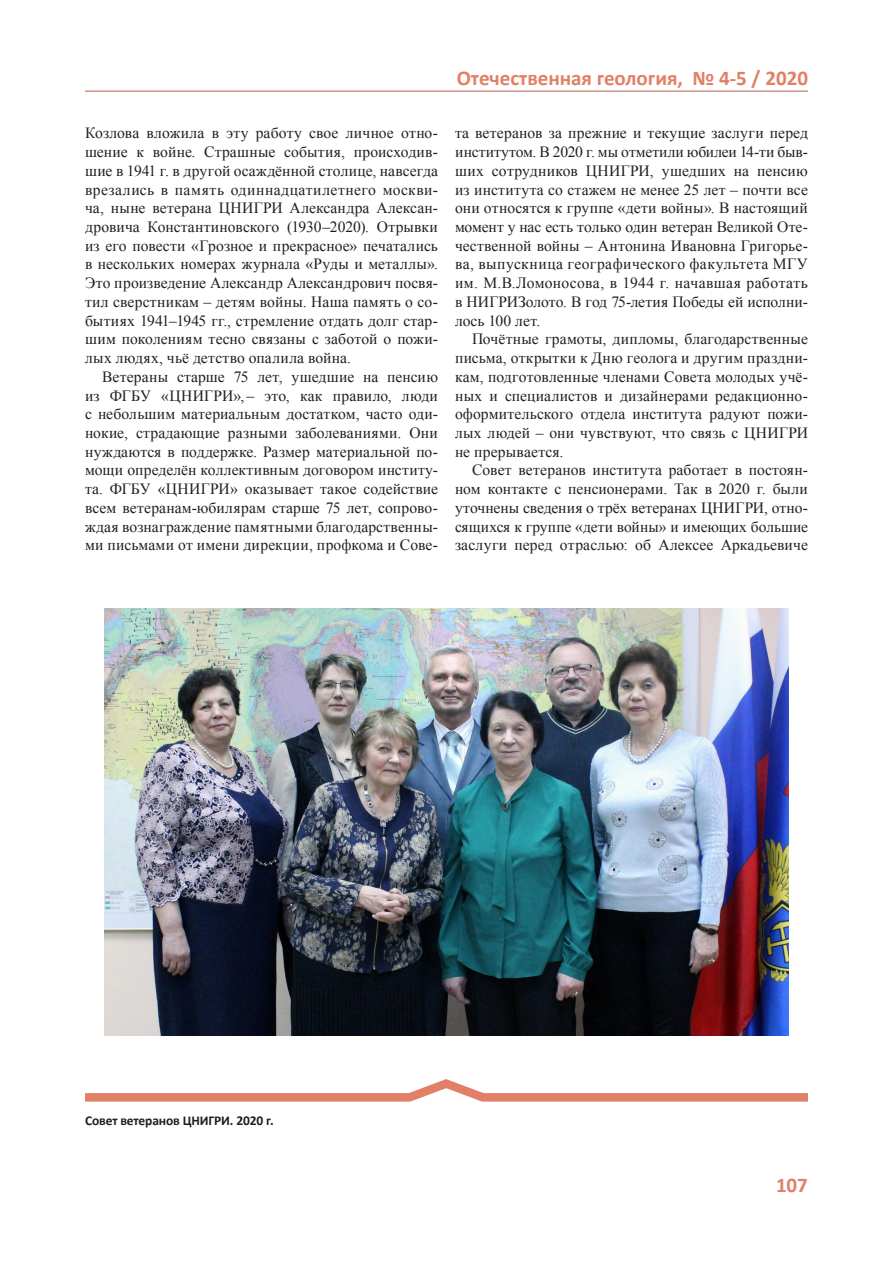
<style>
.page{position:relative;width:893px;height:1263px;background:#fff}
.page>*{position:absolute;margin:0;border:0;box-sizing:border-box;transform-origin:0 0}
.t1{font:700 21px "Calibri";color:#e18066}
.Основной_текст{font:15.6px/18.8px "Times New Roman";letter-spacing:.01em;color:#231f20;text-align:justify}
.t2{font:700 13.5px "Calibri";letter-spacing:-.01em;color:#231f20}
</style>
<div class="page">
<img style="left:104px;top:608px;width:685px;height:427px">
<svg style="left:85px;top:1079px;width:723px;height:23px"></svg>
<hr style="left:85px;top:91px;width:723px;height:1px;background:#ba6f5c">
<p class="Основной_текст" style="left:85px;top:124px;width:354px">Козлова вложила в эту работу свое личное отно&shy;шение к войне. Страшные события, происходив&shy;шие в 1941 г. в другой осаждённой столице, навсегда врезались в память одиннадцатилетнего москви&shy;ча, ныне ветерана ЦНИГРИ Александра Алексан&shy;дровича Константиновского (1930–2020). Отрывки из его повести «Грозное и прекрасное» печатались в нескольких номерах журнала «Руды и металлы».<br>Это произведение Александр Александрович посвя&shy;тил сверстникам – детям войны. Наша память о со&shy;бытиях 1941–1945 гг., стремление отдать долг стар&shy;шим поколениям тесно связаны с заботой о пожи&shy;лых людях, чьё детство опалила война.</p>
<p class="Основной_текст" style="left:85px;top:367px;width:354px;text-indent:17px">Ветераны старше 75 лет, ушедшие на пенсию из ФГБУ «ЦНИГРИ»,– это, как правило, люди с небольшим материальным достатком, часто оди&shy;нокие, страдающие разными заболеваниями. Они нуждаются в поддержке. Размер материальной по&shy;мощи определён коллективным договором институ&shy;та. ФГБУ «ЦНИГРИ» оказывает такое содействие всем ветеранам-юбилярам старше 75 лет, сопрово&shy;ждая вознаграждение памятными благодарственны&shy;ми письмами от имени дирекции, профкома и Сове-</p>
<h1 class="t1" style="left:457px;top:65px;width:353px">Отечественная геология, № 4-5 / 2020</h1>
<p class="Основной_текст" style="left:455px;top:124px;width:354px">та ветеранов за прежние и текущие заслуги перед институтом. В 2020 г. мы отметили юбилеи 14‑ти быв&shy;ших сотрудников ЦНИГРИ, ушедших на пенсию из института со стажем не менее 25 лет – почти все они относятся к группе «дети войны». В настоящий момент у нас есть только один ветеран Великой Оте&shy;чественной войны – Антонина Ивановна Григорье&shy;ва, выпускница географического факультета МГУ им. М.В.Ломоносова, в 1944 г. начавшая работать в НИГРИЗолото. В год 75‑летия Победы ей исполни&shy;лось 100 лет.</p>
<p class="Основной_текст" style="left:455px;top:329px;width:354px;text-indent:17px">Почётные грамоты, дипломы, благодарственные письма, открытки к Дню геолога и другим праздни&shy;кам, подготовленные членами Совета молодых учё&shy;ных и специалистов и дизайнерами редакционно&shy;оформительского отдела института радуют пожи&shy;лых людей – они чувствуют, что связь с ЦНИГРИ не прерывается.</p>
<p class="Основной_текст" style="left:455px;top:461px;width:354px;text-indent:17px">Совет ветеранов института работает в постоян&shy;ном контакте с пенсионерами. Так в 2020 г. были уточнены сведения о трёх ветеранах ЦНИГРИ, отно&shy;сящихся к группе «дети войны» и имеющих большие заслуги перед отраслью: об Алексее Аркадьевиче</p>
<p class="t2" style="left:85px;top:1111px;width:190px">Совет ветеранов ЦНИГРИ. 2020 г.</p>
<h1 class="t1" style="left:776px;top:1171px;width:33px">107</h1>
</div>
